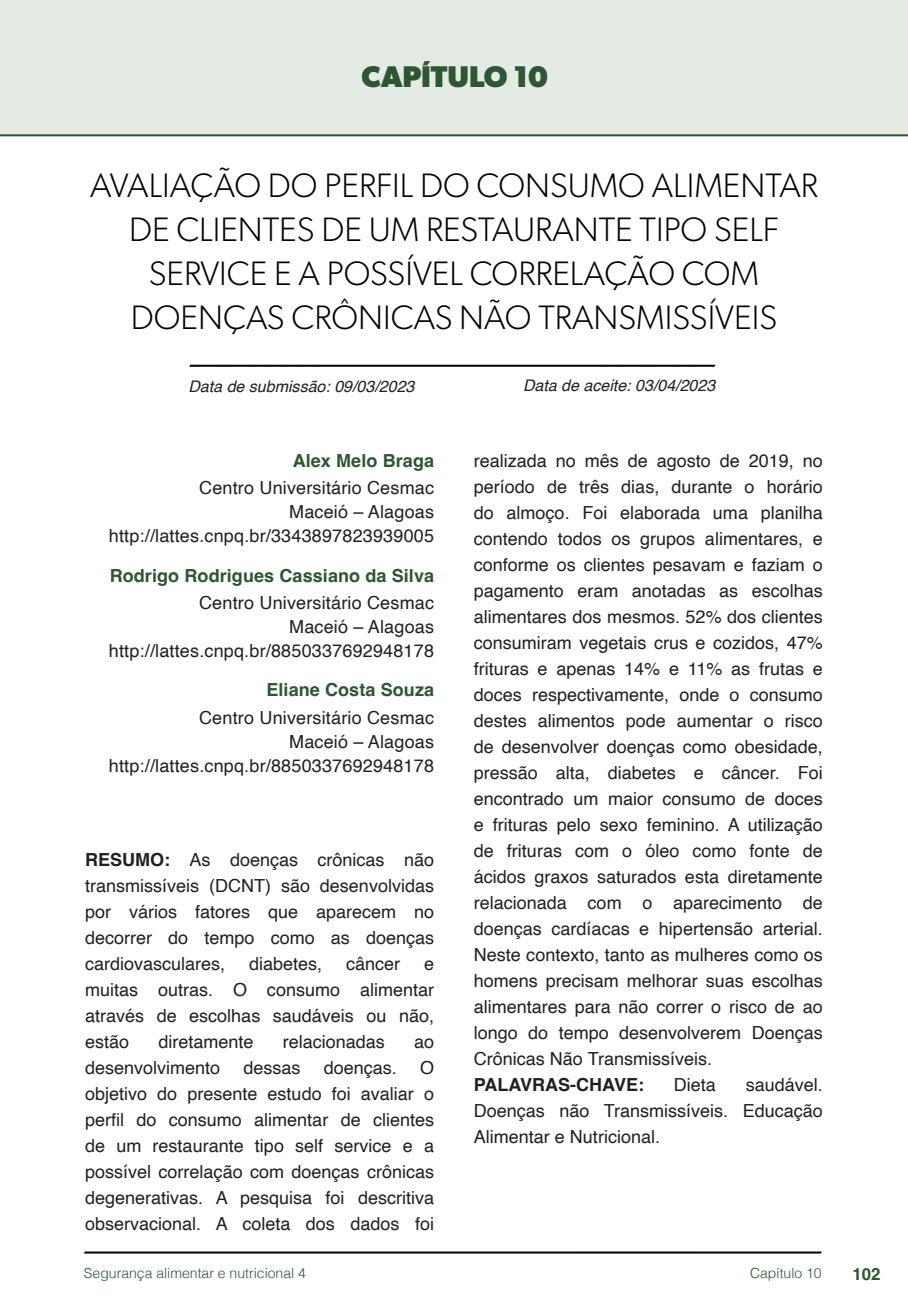
<style>
.page{position:relative;width:908px;height:1304px;background:#fff}
.page>*{position:absolute;margin:0;border:0;box-sizing:border-box;transform-origin:0 0}
.t1{font:300 34px/44px "Gibson";color:#000;text-align:center}
.t2{font:700 30px "Gibson";color:#2d5730}
.t3{font:18px/26px "Helvetica";color:#231f20;text-align:justify}
.t4{font:700 18px "Helvetica";letter-spacing:.005em;color:#2d5730}
.t5{font:700 18px "Helvetica";color:#231f20}
.t6{font:700 16.8px "Helvetica";color:#2d5730}
.t7{font:italic 16px "Helvetica";color:#231f20}
.t8{font:300 14px "Helvetica";color:#2d5730}
.s1{font-weight:700}
</style>
<div class="page">
<svg style="left:84px;top:1251px;width:737px;height:3px;background:#515151"></svg>
<svg style="left:189px;top:364px;width:526px;height:3px;background:#4f4f4f"></svg>
<div style="left:0;top:0;width:907px;height:136px;background:#e4eae4"></div>
<div style="left:44px;top:72px;width:68px;height:61px;background:#e4eae4"></div>
<h2 class="t2" style="left:361px;top:58px;width:188px">CAPÍTULO 10</h2>
<h1 class="t1" style="left:90px;top:163px;width:729px">AVALIAÇÃO DO PERFIL DO CONSUMO ALIMENTAR DE CLIENTES DE UM RESTAURANTE TIPO SELF SERVICE E A POSSÍVEL CORRELAÇÃO COM DOENÇAS CRÔNICAS NÃO TRANSMISSÍVEIS</h1>
<p class="t7" style="left:188px;top:374px;width:227px">Data de submissão: 09/03/2023</p>
<p class="t4" style="left:292px;top:450px;width:143px">Alex Melo Braga</p>
<p class="t3" style="left:109px;top:477px;width:326px;line-height:24px;text-align:right">Centro Universitário Cesmac<br>Maceió – Alagoas http://lattes.cnpq.br/3343897823939005</p>
<p class="t4" style="left:110px;top:564px;width:326px">Rodrigo Rodrigues Cassiano da Silva</p>
<p class="t3" style="left:109px;top:591px;width:326px;line-height:24px;text-align:right">Centro Universitário Cesmac<br>Maceió – Alagoas http://lattes.cnpq.br/8850337692948178</p>
<p class="t4" style="left:266px;top:679px;width:169px">Eliane Costa Souza</p>
<p class="t3" style="left:109px;top:706px;width:326px;line-height:24px;text-align:right">Centro Universitário Cesmac<br>Maceió – Alagoas http://lattes.cnpq.br/8850337692948178</p>
<p class="t3" style="left:85px;top:847px;width:350px"><span class="s1">RESUMO:</span> As doenças crônicas não transmissíveis (DCNT) são desenvolvidas por vários fatores que aparecem no decorrer do tempo como as doenças cardiovasculares,</p>
<p class="t3" style="left:249px;top:951px;width:75px">diabetes,</p>
<p class="t3" style="left:346px;top:951px;width:56px">câncer</p>
<p class="t3" style="left:85px;top:951px;width:350px;text-indent:339px">e muitas outras. O consumo alimentar através de escolhas saudáveis ou não, estão</p>
<p class="t3" style="left:158px;top:1029px;width:97px">diretamente</p>
<p class="t3" style="left:282px;top:1029px;width:104px">relacionadas</p>
<p class="t3" style="left:414px;top:1029px;width:22px">ao</p>
<p class="t3" style="left:85px;top:1055px;width:137px">desenvolvimento</p>
<p class="t3" style="left:243px;top:1055px;width:59px">dessas</p>
<p class="t3" style="left:323px;top:1055px;width:75px">doenças.</p>
<p class="t3" style="left:85px;top:1055px;width:350px;text-indent:335px">O objetivo do presente estudo foi avaliar o perfil do consumo alimentar de clientes de um restaurante tipo self service e a possível correlação com doenças crônicas degenerativas. A pesquisa foi descritiva observacional. A coleta dos dados foi</p>
<p class="t7" style="left:523px;top:373px;width:194px">Data de aceite: 03/04/2023</p>
<p class="t3" style="left:473px;top:448px;width:350px">realizada no mês de agosto de 2019, no período de três dias, durante o horário do almoço. Foi elaborada uma planilha contendo todos os grupos alimentares, e conforme os clientes pesavam e faziam o pagamento eram anotadas as escolhas alimentares dos mesmos. 52% dos clientes consumiram vegetais crus e cozidos, 47% frituras e apenas 14% e 11% as frutas e doces respectivamente, onde o consumo destes alimentos pode aumentar o risco de desenvolver doenças como obesidade, pressão alta, diabetes e câncer. Foi encontrado um maior consumo de doces e frituras pelo sexo feminino. A utilização de frituras com o óleo como fonte de ácidos graxos saturados esta diretamente relacionada com o aparecimento de doenças cardíacas e hipertensão arterial.<br>Neste contexto, tanto as mulheres como os homens precisam melhorar suas escolhas alimentares para não correr o risco de ao longo do tempo desenvolverem Doenças Crônicas Não Transmissíveis.</p>
<p class="t5" style="left:473px;top:1073px;width:172px">PALAVRAS-CHAVE:</p>
<p class="t3" style="left:673px;top:1072px;width:44px">Dieta</p>
<p class="t3" style="left:473px;top:1072px;width:350px;text-indent:272px">saudável.<br>Doenças não Transmissíveis. Educação Alimentar e Nutricional.</p>
<p class="t8" style="left:84px;top:1261px;width:223px">Segurança alimentar e nutricional 4</p>
<p class="t8" style="left:749px;top:1261px;width:73px">Capítulo 10</p>
<p class="t6" style="left:851px;top:1264px;width:30px">102</p>
</div>
